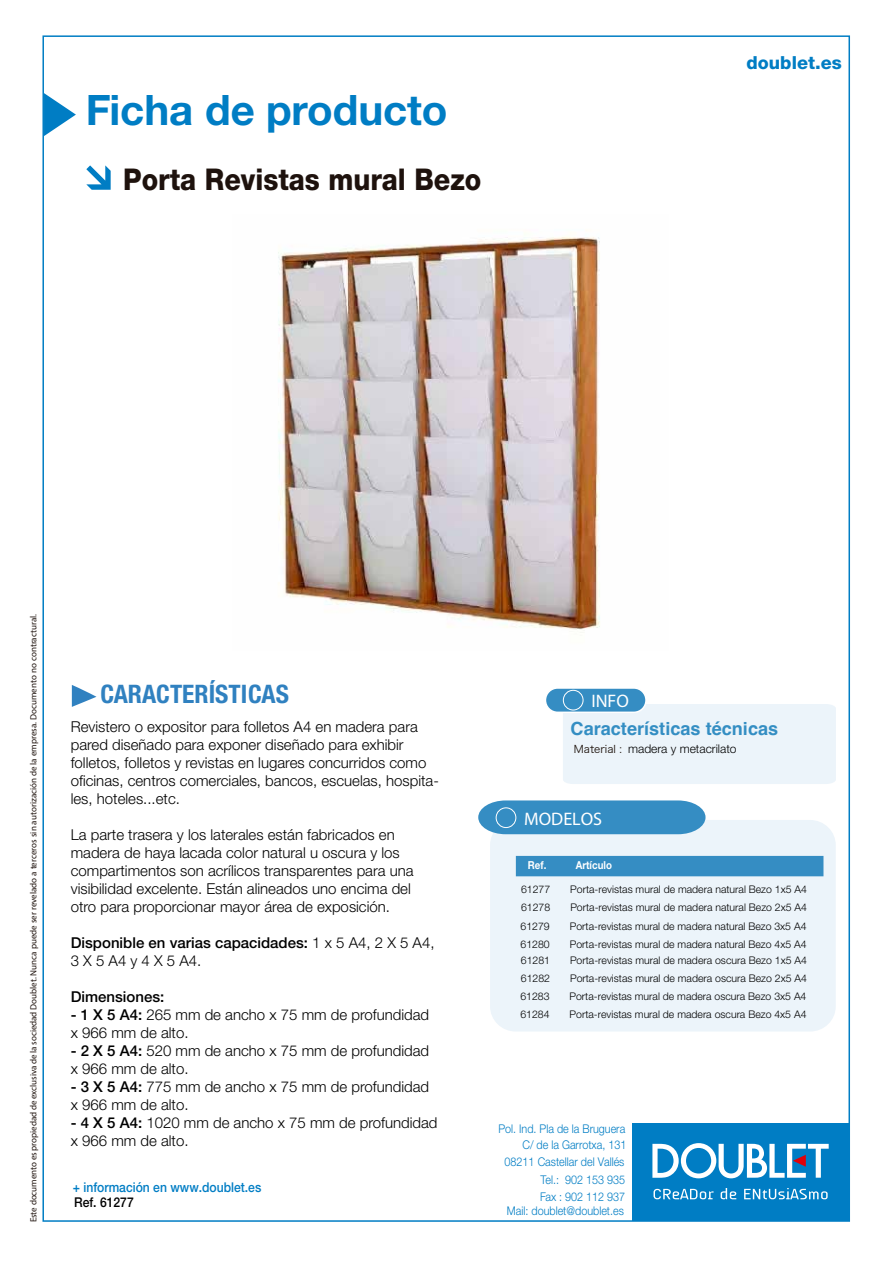
<style>
.page{position:relative;width:893px;height:1263px;background:#fff}
.page>*{position:absolute;margin:0;border:0;box-sizing:border-box;transform-origin:0 0}
.t1{font:700 42px "Helvetica Neue LT Std";letter-spacing:-.005em;color:#007dc4}
.t2{font:800 30px "Helvetica Neue LT Std";color:#1e120d;scale:.9 1}
.t3{font:700 condensed 25.5px "Helvetica Neue";color:#3081c0}
.t4{font:700 18.15px "Helvetica";color:#348ec3}
.t5{font:18.15px "Myriad Pro";color:#fff}
.t6{font:800 18px "Helvetica Neue LT Std";color:#007dc4}
.t7{font:300 15px/18px "Helvetica Neue LT Std";color:#000}
.t8{font:500 15px/18px "Helvetica Neue LT Std";color:#000}
.t9{font:500 13.5px "Helvetica Neue LT Std";color:#007dc4;scale:.9 1}
.t10{font:500 13.5px "Helvetica Neue LT Std";color:#000;scale:.9 1}
.t11{font:300 12px/17.2px "Helvetica Neue LT Std";color:#007dc4;text-align:justify;scale:.9 1}
.t12{font:300 12px "Helvetica Neue LT Std";color:#000}
.t13{font:700 10.95px "Helvetica Neue LT Std";color:#fff;scale:.88 1}
.t14{font:300 10.5px "Helvetica Neue LT Std";color:#000}
.t15{font:9px "Myriad Pro";color:#1e120d}
.s1{font-weight:300}
.s2{font-weight:500}
.s3{font-family:"Hira Kaku Pro N W3";font-weight:400;font-size:10.65px;color:#1d120b}
</style>
<div class="page">
<svg style="left:45px;top:94px;width:31px;height:42px"></svg>
<svg style="left:86px;top:165px;width:25px;height:25px"></svg>
<div style="left:632px;top:1123px;width:217px;height:98px;background:#007dc4"></div>
<svg style="left:652px;top:1143px;width:177px;height:35px"></svg>
<svg style="left:653px;top:1189px;width:61px;height:10px"></svg>
<svg style="left:721px;top:1188px;width:15px;height:11px"></svg>
<svg style="left:744px;top:1188px;width:84px;height:11px"></svg>
<div style="left:563px;top:704px;width:273px;height:80px;background:#ecf4fa"></div>
<div style="left:545px;top:688px;width:101px;height:24px;background:#358dc3;border-radius:12px"></div>
<div style="left:545px;top:687px;width:102px;height:26px;border:2px solid #fff;border-radius:12px"></div>
<div style="left:563px;top:690px;width:20px;height:20px;border:1px solid #fff;border-radius:50%"></div>
<svg style="left:72px;top:685px;width:24px;height:22px"></svg>
<div style="left:490px;top:820px;width:346px;height:211px;background:#ecf4fa;border-radius:25px"></div>
<svg style="left:478px;top:800px;width:227px;height:34px;background:#4294c7"></svg>
<div style="left:496px;top:808px;width:20px;height:19px;background:#358dc3;border-radius:50%"></div>
<div style="left:496px;top:807px;width:20px;height:21px;border:1px solid #fff;border-radius:50%"></div>
<div style="left:516px;top:856px;width:307px;height:20px;background:#358dc3"></div>
<img style="left:278px;top:236px;width:322px;height:397px">
<h1 class="t1" style="left:86px;top:84px;width:363px">Ficha de producto</h1>
<h2 class="t2" style="left:123px;top:161px;width:399px">Porta Revistas mural Bezo</h2>
<p class="t6" style="left:747px;top:51px;width:97px">doublet.es</p>
<p class="t15" style="left:28px;top:1222px;width:610px;rotate:-90deg">Este documento es propiedad de exclusiva de la sociedad Doublet. Nunca puede ser revelado a terceros sin autorización de la empresa. Documento no contractural.</p>
<h3 class="t3" style="left:101px;top:679px;width:190px">CARACTERÍSTICAS</h3>
<p class="t7" style="left:71px;top:717px;width:370px">Revistero o expositor para folletos A4 en madera para pared diseñado para exponer diseñado para exhibir folletos, folletos y revistas en lugares concurridos como oficinas, centros comerciales, bancos, escuelas, hospita&shy;les, hoteles...etc.</p>
<p class="t7" style="left:71px;top:825px;width:344px">La parte trasera y los laterales están fabricados en madera de haya lacada color natural u oscura y los compartimentos son acrílicos transparentes para una visibilidad excelente. Están alineados uno encima del otro para proporcionar mayor área de exposición.</p>
<p class="t8" style="left:71px;top:933px;width:365px">Disponible en varias capacidades: <span class="s1">1 x 5 A4, 2 X 5 A4,<br>3 X 5 A4 y 4 X 5 A4.</span></p>
<p class="t8" style="left:71px;top:987px;width:95px">Dimensiones:</p>
<p class="t7" style="left:71px;top:1005px;width:360px"><span class="s2">- 1 X 5 A4:</span> 265 mm de ancho x 75 mm de profundidad x 966 mm de alto.</p>
<p class="t7" style="left:71px;top:1041px;width:360px"><span class="s2">- 2 X 5 A4:</span> 520 mm de ancho x 75 mm de profundidad x 966 mm de alto.</p>
<p class="t7" style="left:71px;top:1077px;width:360px"><span class="s2">- 3 X 5 A4:</span> 775 mm de ancho x 75 mm de profundidad x 966 mm de alto.</p>
<p class="t7" style="left:71px;top:1113px;width:368px"><span class="s2">- 4 X 5 A4:</span> 1020 mm de ancho x 75 mm de profundidad x 966 mm de alto.</p>
<p class="t9" style="left:73px;top:1179px;width:211px">+ información en www.doublet.es</p>
<p class="t10" style="left:74px;top:1194px;width:68px">Ref. 61277</p>
<p class="t5" style="left:591px;top:690px;width:39px">INFO</p>
<p class="t4" style="left:571px;top:718px;width:209px">Características técnicas</p>
<p class="t12" style="left:574px;top:741px;width:164px"><span class="s3">Material :</span> madera y metacrilato</p>
<p class="t5" style="left:524px;top:807px;width:80px">MODELOS</p>
<p class="t13" style="left:528px;top:858px;width:23px">Ref.</p>
<p class="t13" style="left:576px;top:858px;width:43px">Artículo</p>
<p class="t14" style="left:521px;top:883px;width:31px">61277</p>
<p class="t14" style="left:570px;top:883px;width:238px">Porta-revistas mural de madera natural Bezo 1x5 A4</p>
<p class="t14" style="left:521px;top:901px;width:31px">61278</p>
<p class="t14" style="left:570px;top:901px;width:238px">Porta-revistas mural de madera natural Bezo 2x5 A4</p>
<p class="t14" style="left:521px;top:919px;width:31px">61279</p>
<p class="t14" style="left:570px;top:919px;width:238px">Porta-revistas mural de madera natural Bezo 3x5 A4</p>
<p class="t14" style="left:521px;top:937px;width:31px">61280</p>
<p class="t14" style="left:570px;top:937px;width:238px">Porta-revistas mural de madera natural Bezo 4x5 A4</p>
<p class="t14" style="left:521px;top:953px;width:31px">61281</p>
<p class="t14" style="left:570px;top:953px;width:238px">Porta-revistas mural de madera oscura Bezo 1x5 A4</p>
<p class="t14" style="left:521px;top:971px;width:31px">61282</p>
<p class="t14" style="left:570px;top:971px;width:238px">Porta-revistas mural de madera oscura Bezo 2x5 A4</p>
<p class="t14" style="left:520px;top:990px;width:31px">61283</p>
<p class="t14" style="left:569px;top:990px;width:238px">Porta-revistas mural de madera oscura Bezo 3x5 A4</p>
<p class="t14" style="left:520px;top:1008px;width:31px">61284</p>
<p class="t14" style="left:570px;top:1008px;width:238px">Porta-revistas mural de madera oscura Bezo 4x5 A4</p>
<p class="t11" style="left:498px;top:1119px;width:142px">Pol. Ind. Pla de la Bruguera</p>
<p class="t11" style="left:540px;top:1153px;width:96px;text-indent:-35px">08211 Castellar del Vallés Tel.: 902 153 935<br>Fax : 902 112 937</p>
<p class="t11" style="left:507px;top:1202px;width:132px">Mail: doublet@doublet.es</p>
<p class="t11" style="left:522px;top:1136px;width:117px">C/ de la Garrotxa, 131</p>
</div>
